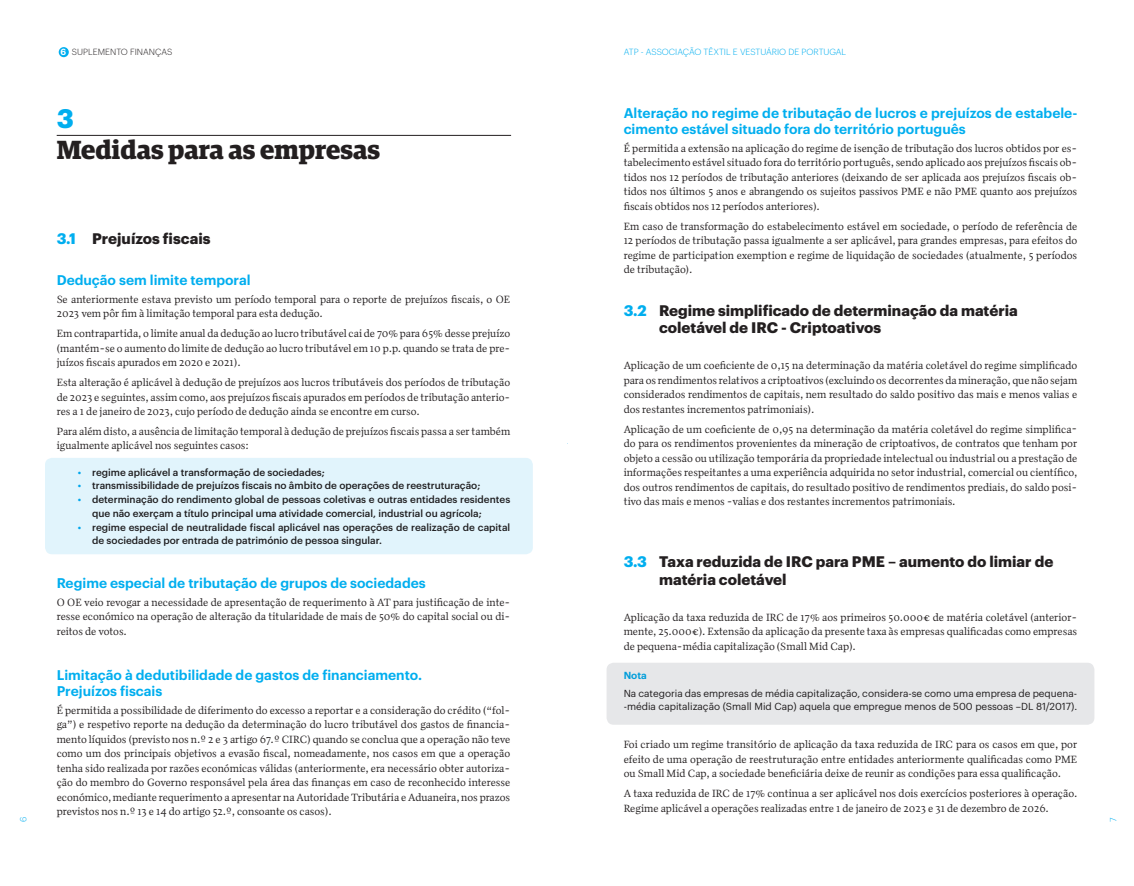
<style>
.page{position:relative;width:1134px;height:886px;background:#fff}
.page>*{position:absolute;margin:0;border:0;box-sizing:border-box;transform-origin:0 0}
.t1{font:700 26.25px "Guardian Egyp";color:#231f20}
.t2{font:700 26.25px "Graphik";color:#00aeef}
.t3{font:700 15px/17.5px "Graphik";color:#231f20}
.t4{font:600 13.75px/16.2px "Graphik";color:#00aeef}
.t5{font:10.75px/14.5px "Quiosco One";color:#231f20;text-align:justify}
.t6{font:500 10px/13.8px "Graphik";color:#231f20}
.t7{font:10px/13.8px "Graphik";color:#231f20}
.t8{font:600 10px "Graphik";color:#00aeef}
.t9{font:300 8.75px "Graphik";color:#00aeef}
.t10{font:300 8.75px "Graphik";color:#231f20}
.s1{font-weight:600;color:#fff}
.s2{color:#00aeef}
</style>
<div class="page">
<div style="left:59px;top:47px;width:10px;height:10px;background:#00aeef;border-radius:50%"></div>
<div style="left:606px;top:663px;width:488px;height:62px;background:#e6e7e9;border-radius:7px"></div>
<hr style="left:57px;top:135px;width:454px;height:1px;background:#231f20">
<div style="left:45px;top:458px;width:488px;height:96px;background:#e1f4fc;border-radius:7px"></div>
<p class="t10" style="left:60px;top:46px;width:113px"><span class="s1">6</span> SUPLEMENTO FINANÇAS</p>
<p class="t9" style="left:624px;top:46px;width:224px">ATP - ASSOCIAÇÃO TÊXTIL E VESTUÁRIO DE PORTUGAL</p>
<p class="t4" style="left:624px;top:103px;width:455px">Alteração no regime de tributação de lucros e prejuízos de estabele&shy;cimento estável situado fora do território português</p>
<p class="t5" style="left:624px;top:141px;width:455px">É permitida a extensão na aplicação do regime de isenção de tributação dos lucros obtidos por es&shy;tabelecimento estável situado fora do território português, sendo aplicado aos prejuízos fiscais ob&shy;tidos nos 12 períodos de tributação anteriores (deixando de ser aplicada aos prejuízos fiscais ob&shy;tidos nos últimos 5 anos e abrangendo os sujeitos passivos PME e não PME quanto aos prejuízos fiscais obtidos nos 12 períodos anteriores).</p>
<p class="t5" style="left:624px;top:219px;width:455px">Em caso de transformação do estabelecimento estável em sociedade, o período de referência de 12 períodos de tributação passa igualmente a ser aplicável, para grandes empresas, para efeitos do regime de participation exemption e regime de liquidação de sociedades (atualmente, 5 períodos de tributação).</p>
<h2 class="t3" style="left:659px;top:300px;width:360px;text-indent:-35px"><span class="s2">3.2</span> Regime simplificado de determinação da matéria coletável de IRC - Criptoativos</h2>
<p class="t5" style="left:624px;top:358px;width:455px">Aplicação de um coeficiente de 0,15 na determinação da matéria coletável do regime simplificado para os rendimentos relativos a criptoativos (excluindo os decorrentes da mineração, que não sejam considerados rendimentos de capitais, nem resultado do saldo positivo das mais e menos valias e dos restantes incrementos patrimoniais).</p>
<p class="t5" style="left:624px;top:421px;width:455px">Aplicação de um coeficiente de 0,95 na determinação da matéria coletável do regime simplifica&shy;do para os rendimentos provenientes da mineração de criptoativos, de contratos que tenham por objeto a cessão ou utilização temporária da propriedade intelectual ou industrial ou a prestação de informações respeitantes a uma experiência adquirida no setor industrial, comercial ou científico, dos outros rendimentos de capitais, do resultado positivo de rendimentos prediais, do saldo posi&shy;tivo das mais e menos -valias e dos restantes incrementos patrimoniais.</p>
<h1 class="t2" style="left:57px;top:98px;width:19px">3</h1>
<h1 class="t1" style="left:57px;top:130px;width:325px">Medidas para as empresas</h1>
<h2 class="t3" style="left:57px;top:228px;width:155px"><span class="s2">3.1</span> Prejuízos fiscais</h2>
<p class="t4" style="left:57px;top:271px;width:196px">Dedução sem limite temporal</p>
<p class="t5" style="left:57px;top:292px;width:455px">Se anteriormente estava previsto um período temporal para o reporte de prejuízos fiscais, o OE<br>2023 vem pôr fim à limitação temporal para esta dedução.</p>
<p class="t5" style="left:57px;top:326px;width:455px">Em contrapartida, o limite anual da dedução ao lucro tributável cai de 70% para 65% desse prejuízo (mantém-se o aumento do limite de dedução ao lucro tributável em 10 p.p. quando se trata de pre&shy;juízos fiscais apurados em 2020 e 2021).</p>
<p class="t5" style="left:57px;top:375px;width:455px">Esta alteração é aplicável à dedução de prejuízos aos lucros tributáveis dos períodos de tributação de 2023 e seguintes, assim como, aos prejuízos fiscais apurados em períodos de tributação anterio&shy;res a 1 de janeiro de 2023, cujo período de dedução ainda se encontre em curso.</p>
<p class="t5" style="left:57px;top:424px;width:455px">Para além disto, a ausência de limitação temporal à dedução de prejuízos fiscais passa a ser também igualmente aplicável nos seguintes casos:</p>
<p class="t6" style="left:78px;top:464px;width:248px"><span class="s2">•</span> regime aplicável a transformação de sociedades;</p>
<p class="t6" style="left:78px;top:478px;width:404px"><span class="s2">•</span> transmissibilidade de prejuízos fiscais no âmbito de operações de reestruturação;</p>
<p class="t6" style="left:92px;top:492px;width:420px;text-indent:-14px"><span class="s2">•</span> determinação do rendimento global de pessoas coletivas e outras entidades residentes que não exerçam a título principal uma atividade comercial, industrial ou agrícola;</p>
<p class="t6" style="left:92px;top:519px;width:420px;text-indent:-14px"><span class="s2">•</span> regime especial de neutralidade fiscal aplicável nas operações de realização de capital de sociedades por entrada de património de pessoa singular.</p>
<p class="t4" style="left:57px;top:573px;width:371px">Regime especial de tributação de grupos de sociedades</p>
<p class="t5" style="left:57px;top:594px;width:455px">O OE veio revogar a necessidade de apresentação de requerimento à AT para justificação de inte&shy;resse económico na operação de alteração da titularidade de mais de 50% do capital social ou di&shy;reitos de votos.</p>
<p class="t4" style="left:57px;top:665px;width:367px">Limitação à dedutibilidade de gastos de financiamento.<br>Prejuízos fiscais</p>
<p class="t5" style="left:57px;top:703px;width:455px">É permitida a possibilidade de diferimento do excesso a reportar e a consideração do crédito (“fol&shy;ga”) e respetivo reporte na dedução da determinação do lucro tributável dos gastos de financia&shy;mento líquidos (previsto nos n.º 2 e 3 artigo 67.º CIRC) quando se conclua que a operação não teve como um dos principais objetivos a evasão fiscal, nomeadamente, nos casos em que a operação tenha sido realizada por razões económicas válidas (anteriormente, era necessário obter autoriza&shy;ção do membro do Governo responsável pela área das finanças em caso de reconhecido interesse económico, mediante requerimento a apresentar na Autoridade Tributária e Aduaneira, nos prazos previstos nos n.º 13 e 14 do artigo 52.º, consoante os casos).</p>
<h2 class="t3" style="left:659px;top:552px;width:396px;text-indent:-35px"><span class="s2">3.3</span> Taxa reduzida de IRC para PME – aumento do limiar de matéria coletável</h2>
<p class="t5" style="left:624px;top:609px;width:455px">Aplicação da taxa reduzida de IRC de 17% aos primeiros 50.000€ de matéria coletável (anterior&shy;mente, 25.000€). Extensão da aplicação da presente taxa às empresas qualificadas como empresas de pequena-média capitalização (Small Mid Cap).</p>
<p class="t8" style="left:624px;top:668px;width:25px">Nota</p>
<p class="t7" style="left:624px;top:685px;width:455px">Na categoria das empresas de média capitalização, considera-se como uma empresa de pequena--média capitalização (Small Mid Cap) aquela que empregue menos de 500 pessoas –DL 81/2017).</p>
<p class="t5" style="left:624px;top:737px;width:455px">Foi criado um regime transitório de aplicação da taxa reduzida de IRC para os casos em que, por efeito de uma operação de reestruturação entre entidades anteriormente qualificadas como PME ou Small Mid Cap, a sociedade beneficiária deixe de reunir as condições para essa qualificação.</p>
<p class="t5" style="left:624px;top:786px;width:455px">A taxa reduzida de IRC de 17% continua a ser aplicável nos dois exercícios posteriores à operação.<br>Regime aplicável a operações realizadas entre 1 de janeiro de 2023 e 31 de dezembro de 2026.</p>
<p class="t9" style="left:17px;top:822px;width:7px;rotate:-90deg">6</p>
<p class="t9" style="left:1107px;top:822px;width:6px;rotate:-90deg">7</p>
</div>
